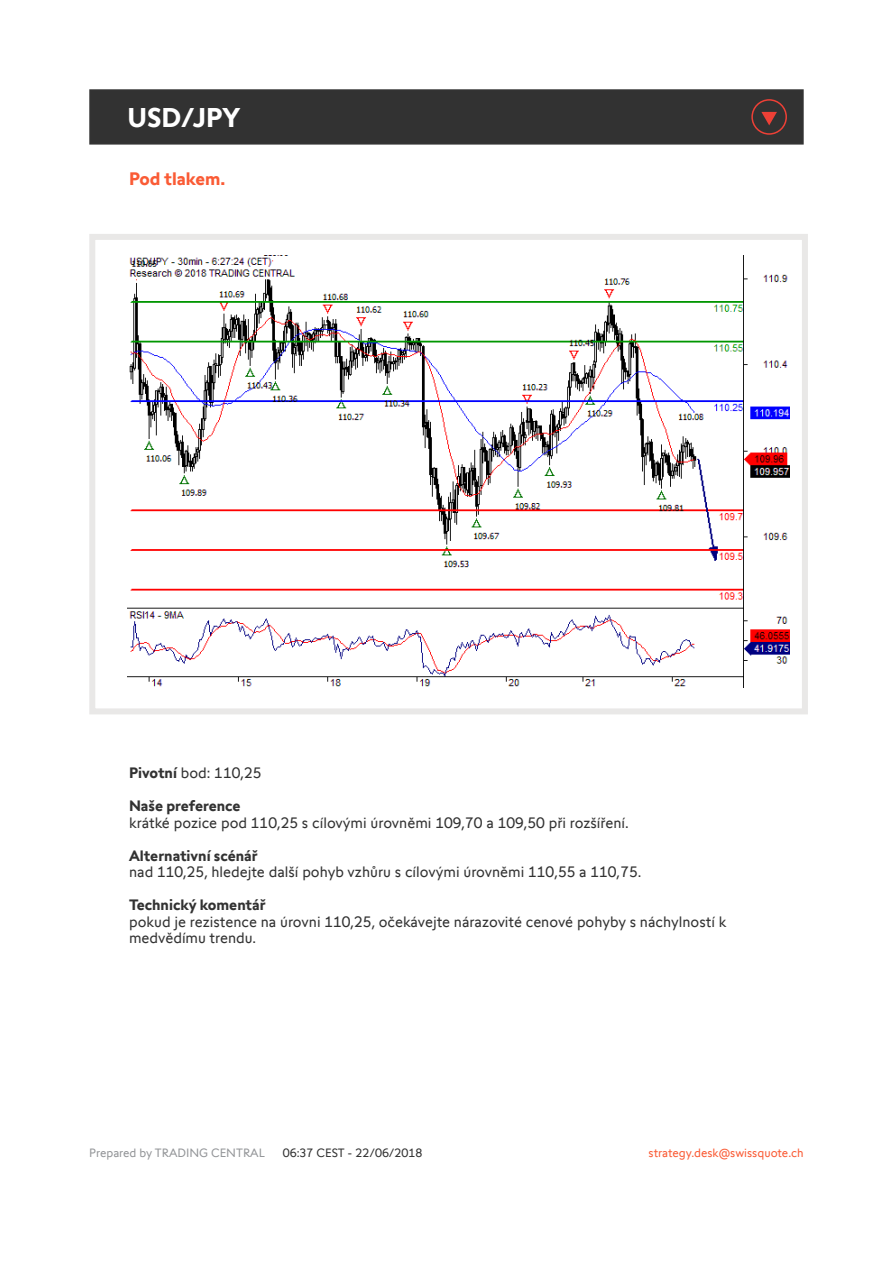
<style>
.page{position:relative;width:893px;height:1263px;background:#fff}
.page>*{position:absolute;margin:0;border:0;box-sizing:border-box;transform-origin:0 0}
.t1{font:700 27px "Swissquote CT";color:#fff}
.t2{font:700 18px "Swissquote CT";color:#fa5b35}
.t3{font:15px/16.5px "Swissquote CT";color:#323232}
.t4{font:700 15px "Swissquote CT";color:#323232}
.t5{font:12px "Swissquote CT";color:#fa5b35}
.t6{font:12px "Swissquote CT";color:#939598}
.t7{font:12px "Swissquote CT";color:#323232}
.s1{font-weight:700}
</style>
<div class="page">
<div style="left:89px;top:234px;width:719px;height:480px;border:6px solid #e9e8e7"></div>
<div style="left:89px;top:89px;width:715px;height:56px;background:#323232;border:2px solid #323232"></div>
<img style="left:128px;top:255px;width:661px;height:432px">
<svg style="left:751px;top:99px;width:36px;height:36px"></svg>
<h1 class="t1" style="left:128px;top:101px;width:114px">USD/JPY</h1>
<p class="t2" style="left:129px;top:168px;width:98px">Pod tlakem.</p>
<p class="t3" style="left:129px;top:765px;width:134px"><span class="s1">Pivotní</span> bod: 110,25</p>
<p class="t4" style="left:129px;top:797px;width:113px">Naše preference</p>
<p class="t3" style="left:129px;top:814px;width:501px">krátké pozice pod 110,25 s cílovými úrovněmi 109,70 a 109,50 při rozšíření.</p>
<p class="t4" style="left:129px;top:846px;width:130px">Alternativní scénář</p>
<p class="t3" style="left:129px;top:864px;width:514px">nad 110,25, hledejte další pohyb vzhůru s cílovými úrovněmi 110,55 a 110,75.</p>
<p class="t4" style="left:129px;top:896px;width:138px">Technický komentář</p>
<p class="t3" style="left:129px;top:913px;width:599px">pokud je rezistence na úrovni 110,25, očekávejte nárazovité cenové pohyby s náchylností k medvědímu trendu.</p>
<p class="t6" style="left:89px;top:1145px;width:177px">Prepared by TRADING CENTRAL</p>
<p class="t7" style="left:283px;top:1145px;width:141px">06:37 CEST - 22/06/2018</p>
<p class="t5" style="left:649px;top:1145px;width:157px">strategy.desk@swissquote.ch</p>
</div>
